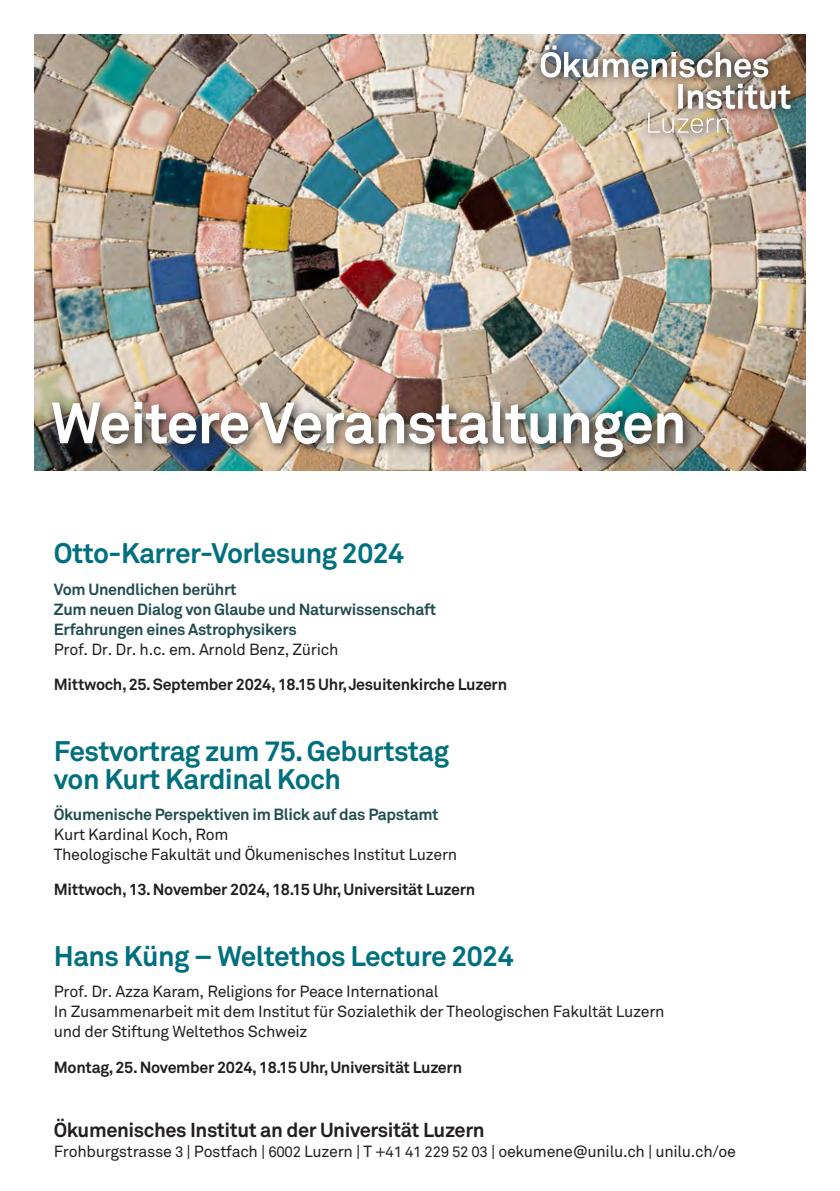
<style>
.page{position:relative;width:840px;height:1191px;background:#fff}
.page>*{position:absolute;margin:0;border:0;box-sizing:border-box;transform-origin:0 0}
.t1{font:700 57.4px "Akkurat";letter-spacing:-.02em;color:#fff}
.t2{font:700 28px/28px "Akkurat";letter-spacing:-.02em;color:#00707e}
.t3{font:700 20px "Akkurat";letter-spacing:-.02em;color:#231f20}
.t4{font:16px/20px "Akkurat";letter-spacing:-.02em;color:#231f20}
.t5{font:700 16px "Akkurat";letter-spacing:-.02em;color:#231f20}
.t6{font:700 16px/20px "Akkurat";letter-spacing:-.02em;color:#224d4f}
.s1{font-size:15px}
</style>
<div class="page">
<img style="left:34px;top:34px;width:771px;height:437px">
<img style="left:532px;top:37px;width:267px;height:106px">
<img style="left:647px;top:84px;width:143px;height:49px">
<img style="left:540px;top:45px;width:227px;height:33px">
<img style="left:46px;top:395px;width:649px;height:74px">
<h1 class="t1" style="left:51px;top:387px;width:637px">Weitere Veranstaltungen</h1>
<h2 class="t2" style="left:54px;top:539px;width:351px">Otto-Karrer-Vorlesung 2024</h2>
<p class="t6" style="left:54px;top:579px;width:383px">Vom Unendlichen berührt<br>Zum neuen Dialog von Glaube und Naturwissenschaft<br>Erfahrungen eines Astrophysikers</p>
<p class="t4" style="left:54px;top:639px;width:286px">Prof. Dr. Dr. h.c. em. Arnold Benz, Zürich</p>
<p class="t5" style="left:54px;top:674px;width:454px">Mittwoch, 25. September 2024, 18.15 Uhr, Jesuitenkirche Luzern</p>
<h2 class="t2" style="left:54px;top:737px;width:396px">Festvortrag zum 75. Geburtstag von Kurt Kardinal Koch</h2>
<p class="t6" style="left:54px;top:804px;width:386px">Ökumenische Perspektiven im Blick auf das Papstamt</p>
<p class="t4" style="left:54px;top:825px;width:404px">Kurt Kardinal Koch, Rom<br>Theologische Fakultät und Ökumenisches Institut Luzern</p>
<p class="t5" style="left:54px;top:879px;width:422px">Mittwoch, 13. November 2024, 18.15 Uhr, Universität Luzern</p>
<h2 class="t2" style="left:54px;top:942px;width:461px">Hans Küng – Weltethos Lecture 2024</h2>
<p class="t4" style="left:54px;top:982px;width:612px">Prof. Dr. Azza Karam, Religions for Peace International<br>In Zusammenarbeit mit dem Institut für Sozialethik der Theologischen Fakultät Luzern und der Stiftung Weltethos Schweiz</p>
<p class="t5" style="left:54px;top:1057px;width:409px">Montag, 25. November 2024, 18.15 Uhr, Universität Luzern</p>
<p class="t3" style="left:54px;top:1117px;width:432px">Ökumenisches Institut an der Universität Luzern</p>
<p class="t4" style="left:54px;top:1142px;width:683px">Frohburgstrasse <span class="s1">3</span> | Postfach | <span class="s1">6002</span> Luzern | T +<span class="s1">41 41 229 52 03</span> | oekumene@unilu.ch | unilu.ch/oe</p>
</div>
